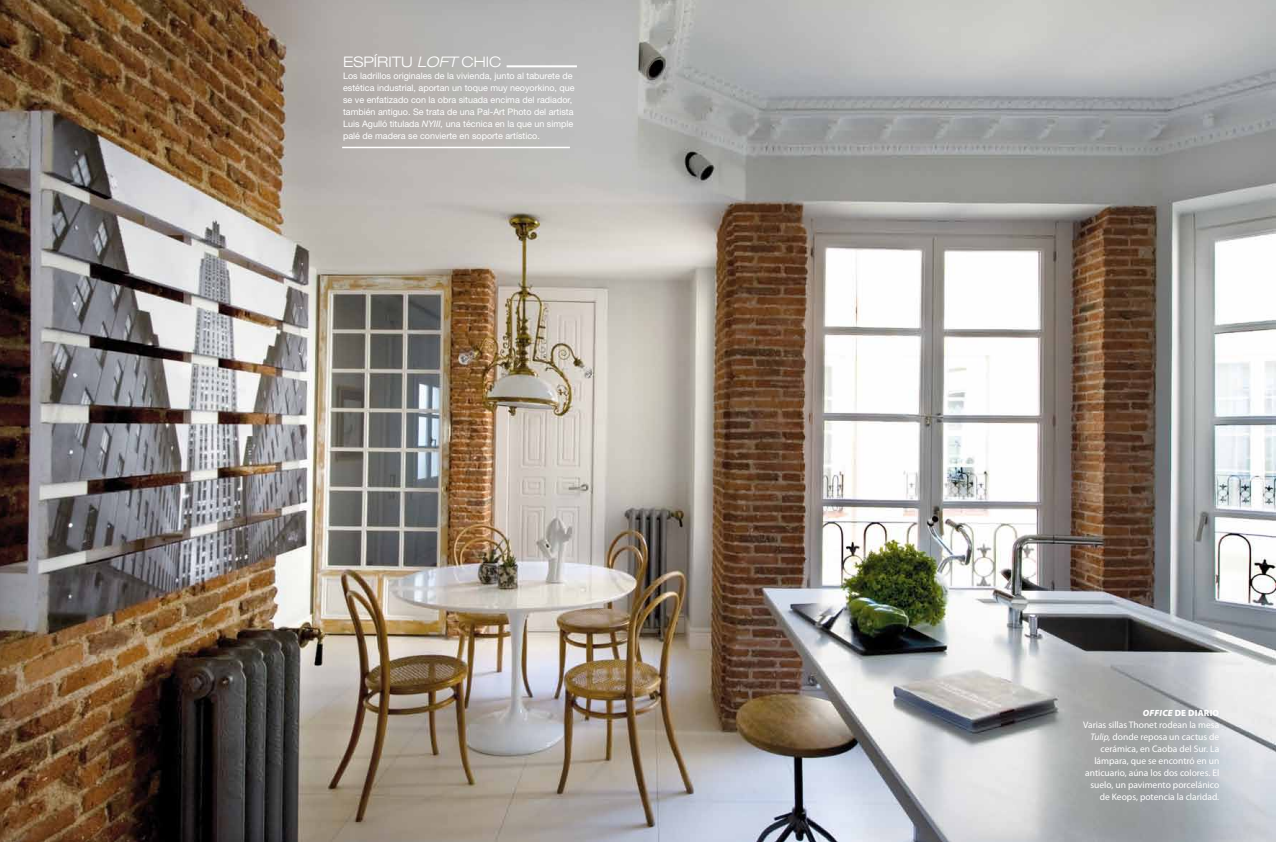
<style>
.page{position:relative;width:1276px;height:842px;background:#fff}
.page>*{position:absolute;margin:0;border:0;box-sizing:border-box;transform-origin:0 0}
.t1{font:300 expanded 14.6px "Helvetica Neue LT Std";color:#fff}
.t2{font:9.5px/12px "Myriad Pro";color:#fff;text-align:right}
.t3{font:9px/12px "Helvetica Neue LT Std";color:#fff}
.t4{font:900 9px "Myriad Pro";letter-spacing:.02em;color:#fff}
.s1{font-style:italic}
</style>
<div class="page">
<img style="left:0;top:1px;width:1275px;height:841px">
<hr style="left:342px;top:147px;width:228px;height:1px;background:#fff">
<hr style="left:506px;top:65px;width:71px;height:2px;background:#fff">
<h1 class="t1" style="left:343px;top:53px;width:160px">ESPÍRITU <span class="s1">LOFT</span> CHIC</h1>
<p class="t3" style="left:343px;top:70px;width:233px">Los ladrillos originales de la vivienda, junto al taburete de estética industrial, aportan un toque muy neoyorkino, que se ve enfatizado con la obra situada encima del radiador, también antiguo. Se trata de una Pal-Art Photo del artista Luis Agulló titulada <span class="s1">NYIII,</span> una técnica en la que un simple palé de madera se convierte en soporte artístico.</p>
<p class="t4" style="left:1143px;top:707px;width:78px"><span class="s1">OFFICE</span> DE DIARIO</p>
<p class="t2" style="left:1083px;top:718px;width:138px">Varias sillas Thonet rodean la mesa<br><span class="s1">Tulip,</span> donde reposa un cactus de cerámica, en Caoba del Sur. La lámpara, que se encontró en un anticuario, aúna los dos colores. El suelo, un pavimento porcelánico de Keops, potencia la claridad.</p>
</div>
